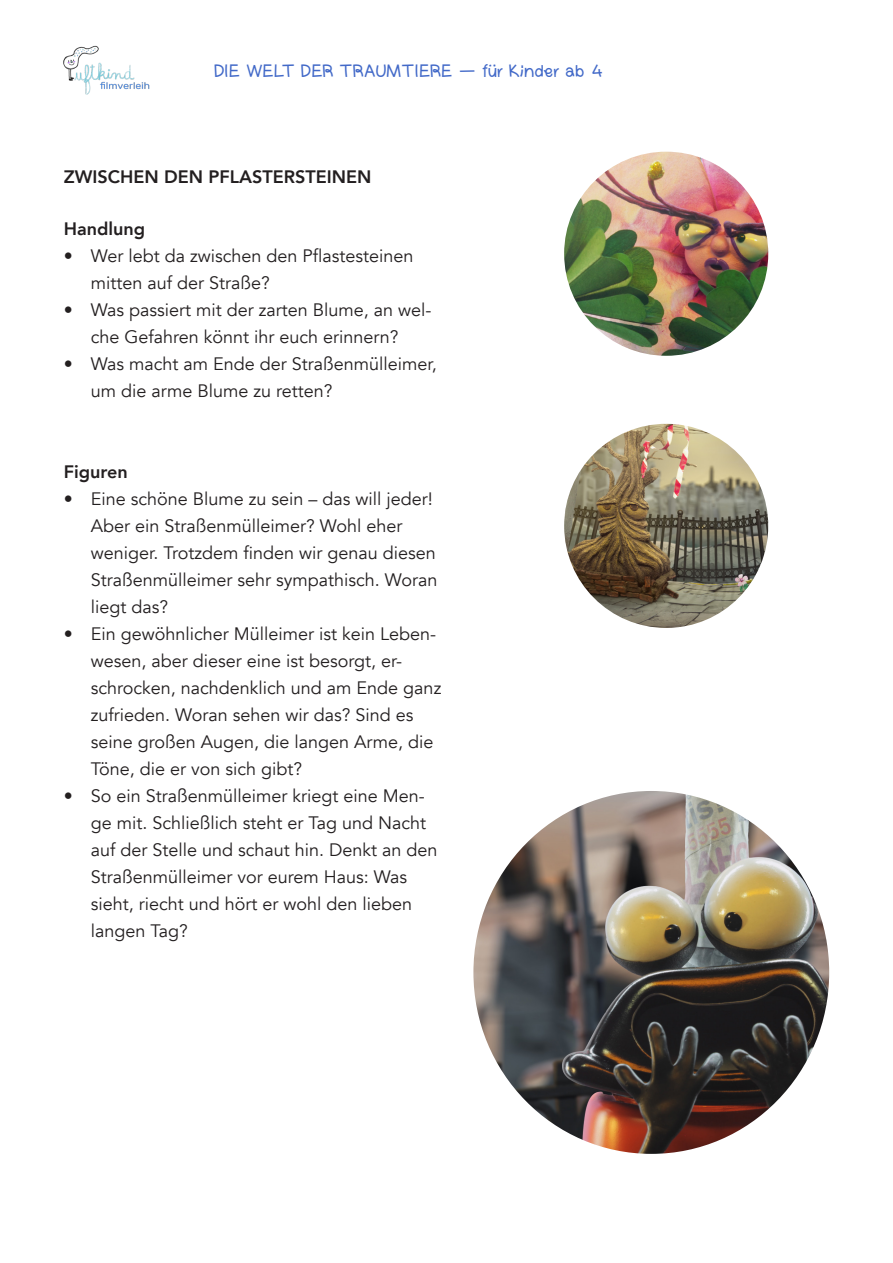
<style>
.page{position:relative;width:893px;height:1263px;background:#fff}
.page>*{position:absolute;margin:0;border:0;box-sizing:border-box;transform-origin:0 0}
.t1{font:18px/27px "Avenir";color:#231f20}
.body{font:800 18px "Avenir";color:#231f20}
.kopfzeile{font:18px "Boris";letter-spacing:.005em;color:#4269c8}
</style>
<div class="page">
<img style="left:564px;top:152px;width:204px;height:204px;border-radius:102px">
<img style="left:564px;top:424px;width:204px;height:204px;border-radius:102px">
<img style="left:63px;top:45px;width:87px;height:50px">
<img style="left:473px;top:791px;width:356px;height:363px">
<p class="kopfzeile" style="left:214px;top:59px;width:390px">DIE WELT DER TRAUMTIERE – für Kinder ab 4</p>
<p class="body" style="left:64px;top:162px;width:309px">ZWISCHEN DEN PFLASTERSTEINEN</p>
<p class="body" style="left:64px;top:215px;width:83px">Handlung</p>
<p class="t1" style="left:91px;top:243px;width:324px;text-indent:-27px">• Wer lebt da zwischen den Pflastesteinen mitten auf der Straße?</p>
<p class="t1" style="left:64px;top:297px;width:369px;text-align:center">• Was passiert mit der zarten Blume, an wel&shy;che Gefahren könnt ihr euch erinnern?</p>
<p class="t1" style="left:91px;top:351px;width:348px;text-indent:-27px">• Was macht am Ende der Straßenmülleimer, um die arme Blume zu retten?</p>
<p class="body" style="left:64px;top:458px;width:66px">Figuren</p>
<p class="t1" style="left:91px;top:486px;width:348px;text-indent:-27px">• Eine schöne Blume zu sein – das will jeder!<br>Aber ein Straßenmülleimer? Wohl eher weniger. Trotzdem finden wir genau diesen Straßenmülleimer sehr sympathisch. Woran liegt das?</p>
<p class="t1" style="left:91px;top:621px;width:352px;text-indent:-27px">• Ein gewöhnlicher Mülleimer ist kein Leben&shy;wesen, aber dieser eine ist besorgt, er&shy;schrocken, nachdenklich und am Ende ganz zufrieden. Woran sehen wir das? Sind es seine großen Augen, die langen Arme, die Töne, die er von sich gibt?</p>
<p class="t1" style="left:91px;top:783px;width:348px;text-indent:-27px">• So ein Straßenmülleimer kriegt eine Men&shy;ge mit. Schließlich steht er Tag und Nacht auf der Stelle und schaut hin. Denkt an den Straßenmülleimer vor eurem Haus: Was sieht, riecht und hört er wohl den lieben langen Tag?</p>
</div>
